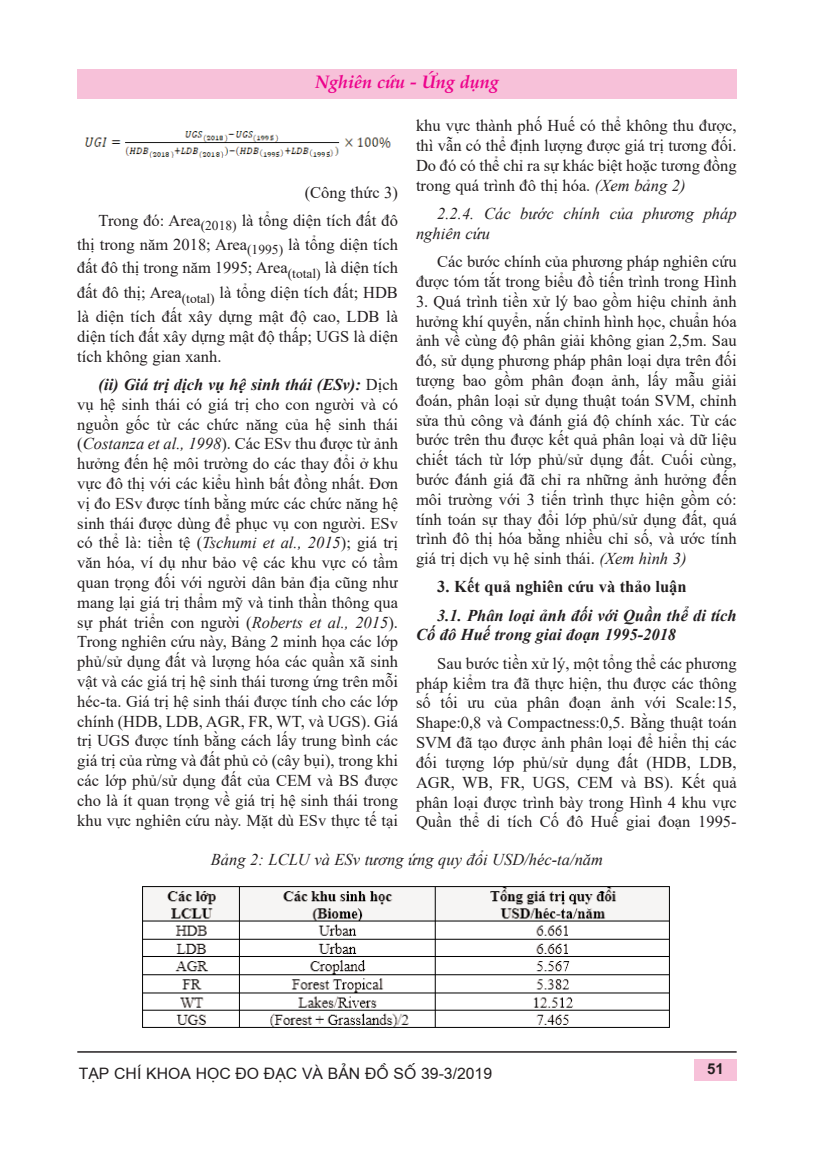
<style>
.page{position:relative;width:814px;height:1154px;background:#fff}
.page>*{position:absolute;margin:0;border:0;box-sizing:border-box;transform-origin:0 0}
.t1{font:italic 700 18px "Palatino Linotype";color:#ed028c}
.t2{font:16.5px/19.8px "Times New Roman";color:#231f20;text-align:justify}
.t3{font:italic 16.5px/19.8px "Times New Roman";color:#231f20}
.t4{font:italic 700 16.5px/19.8px "Times New Roman";color:#231f20}
.t5{font:700 16.5px "Times New Roman";color:#231f20}
.t6{font:15.75px "Vn Arial H";color:#231f20}
.t7{font:700 15px "Vn Arial";color:#231f20}
.s1{font-style:italic}
.s2{font-weight:700;font-style:italic}
</style>
<div class="page">
<div style="left:77px;top:69px;width:659px;height:30px;background:#f7c1d9"></div>
<div style="left:694px;top:1059px;width:42px;height:22px;background:#f7c1d9"></div>
<hr style="left:77px;top:1051px;width:659px;height:1px;background:#231f20">
<img style="left:85px;top:131px;width:306px;height:27px">
<img style="left:142px;top:886px;width:528px;height:142px">
<p class="t1" style="left:315px;top:72px;width:185px">Nghiên cứu - Ứng dụng</p>
<p class="t2" style="left:416px;top:116px;width:322px">khu vực thành phố Huế có thể không thu được, thì vẫn có thể định lượng được giá trị tương đối.<br>Do đó có thể chỉ ra sự khác biệt hoặc tương đồng trong quá trình đô thị hóa. <span class="s1">(Xem bảng 2)</span></p>
<p class="t3" style="left:416px;top:203px;width:322px;text-indent:21px">2.2.4. Các bước chính của phương pháp nghiên cứu</p>
<p class="t2" style="left:416px;top:252px;width:322px;text-align:right">Các bước chính của phương pháp nghiên cứu được tóm tắt trong biểu đồ tiến trình trong Hình</p>
<p class="t2" style="left:416px;top:291px;width:322px">3. Quá trình tiền xử lý bao gồm hiệu chỉnh ảnh hưởng khí quyển, nắn chỉnh hình học, chuẩn hóa ảnh về cùng độ phân giải không gian 2,5m. Sau đó, sử dụng phương pháp phân loại dựa trên đối tượng bao gồm phân đoạn ảnh, lấy mẫu giải đoán, phân loại sử dụng thuật toán SVM, chỉnh sửa thủ công và đánh giá độ chính xác. Từ các bước trên thu được kết quả phân loại và dữ liệu chiết tách từ lớp phủ/sử dụng đất. Cuối cùng, bước đánh giá đã chỉ ra những ảnh hưởng đến môi trường với 3 tiến trình thực hiện gồm có: tính toán sự thay đổi lớp phủ/sử dụng đất, quá trình đô thị hóa bằng nhiều chỉ số, và ước tính giá trị dịch vụ hệ sinh thái. <span class="s1">(Xem hình 3)</span></p>
<p class="t5" style="left:437px;top:577px;width:251px">3. Kết quả nghiên cứu và thảo luận</p>
<p class="t4" style="left:416px;top:605px;width:322px;text-indent:21px">3.1. Phân loại ảnh đối với Quần thể di tích<br>Cố đô Huế trong giai đoạn 1995-2018</p>
<p class="t2" style="left:416px;top:653px;width:322px;text-indent:21px">Sau bước tiền xử lý, một tổng thể các phương pháp kiểm tra đã thực hiện, thu được các thông số tối ưu của phân đoạn ảnh với Scale:15, Shape:0,8 và Compactness:0,5. Bằng thuật toán SVM đã tạo được ảnh phân loại để hiển thị các đối tượng lớp phủ/sử dụng đất (HDB, LDB, AGR, WB, FR, UGS, CEM và BS). Kết quả phân loại được trình bày trong Hình 4 khu vực Quần thể di tích Cố đô Huế giai đoạn 1995-</p>
<p class="t3" style="left:211px;top:850px;width:394px">Bảng 2: LCLU và ESv tương ứng quy đổi USD/héc-ta/năm</p>
<p class="t2" style="left:99px;top:178px;width:301px;line-height:28.3px;text-align:right">(Công thức 3)<br>Trong đó: Area<sub>(2018)</sub> là tổng diện tích đất đô</p>
<p class="t2" style="left:77px;top:232px;width:322px;line-height:23.5px">thị trong năm 2018; Area<sub>(1995)</sub> là tổng diện tích đất đô thị trong năm 1995; Area<sub>(total)</sub> là diện tích</p>
<p class="t2" style="left:77px;top:281px;width:322px;line-height:23.5px">đất đô thị; Area<sub>(total)</sub> là tổng diện tích đất; HDB là diện tích đất xây dựng mật độ cao, LDB là</p>
<p class="t2" style="left:77px;top:326px;width:322px">diện tích đất xây dựng mật độ thấp; UGS là diện tích không gian xanh.</p>
<p class="t2" style="left:77px;top:374px;width:322px;text-indent:21px"><span class="s2">(ii) Giá trị dịch vụ hệ sinh thái (ESv):</span> Dịch vụ hệ sinh thái có giá trị cho con người và có nguồn gốc từ các chức năng của hệ sinh thái (<span class="s1">Costanza et al., 1998</span>). Các ESv thu được từ ảnh hưởng đến hệ môi trường do các thay đổi ở khu vực đô thị với các kiểu hình bất đồng nhất. Đơn vị đo ESv được tính bằng mức các chức năng hệ sinh thái được dùng để phục vụ con người. ESv có thể là: tiền tệ (<span class="s1">Tschumi et al., 2015</span>); giá trị văn hóa, ví dụ như bảo vệ các khu vực có tầm quan trọng đối với người dân bản địa cũng như mang lại giá trị thẩm mỹ và tinh thần thông qua sự phát triển con người (<span class="s1">Roberts et al., 2015</span>).<br>Trong nghiên cứu này, Bảng 2 minh họa các lớp phủ/sử dụng đất và lượng hóa các quần xã sinh vật và các giá trị hệ sinh thái tương ứng trên mỗi héc-ta. Giá trị hệ sinh thái được tính cho các lớp chính (HDB, LDB, AGR, FR, WT, và UGS). Giá trị UGS được tính bằng cách lấy trung bình các giá trị của rừng và đất phủ cỏ (cây bụi), trong khi các lớp phủ/sử dụng đất của CEM và BS được cho là ít quan trọng về giá trị hệ sinh thái trong khu vực nghiên cứu này. Mặt dù ESv thực tế tại</p>
<p class="t6" style="left:79px;top:1063px;width:415px">T¹P CHÝ KHOA HÄC ®O ®¹C VΜ B¶N ®Å SÈ 39-3/2019</p>
<p class="t7" style="left:707px;top:1060px;width:18px">51</p>
</div>
